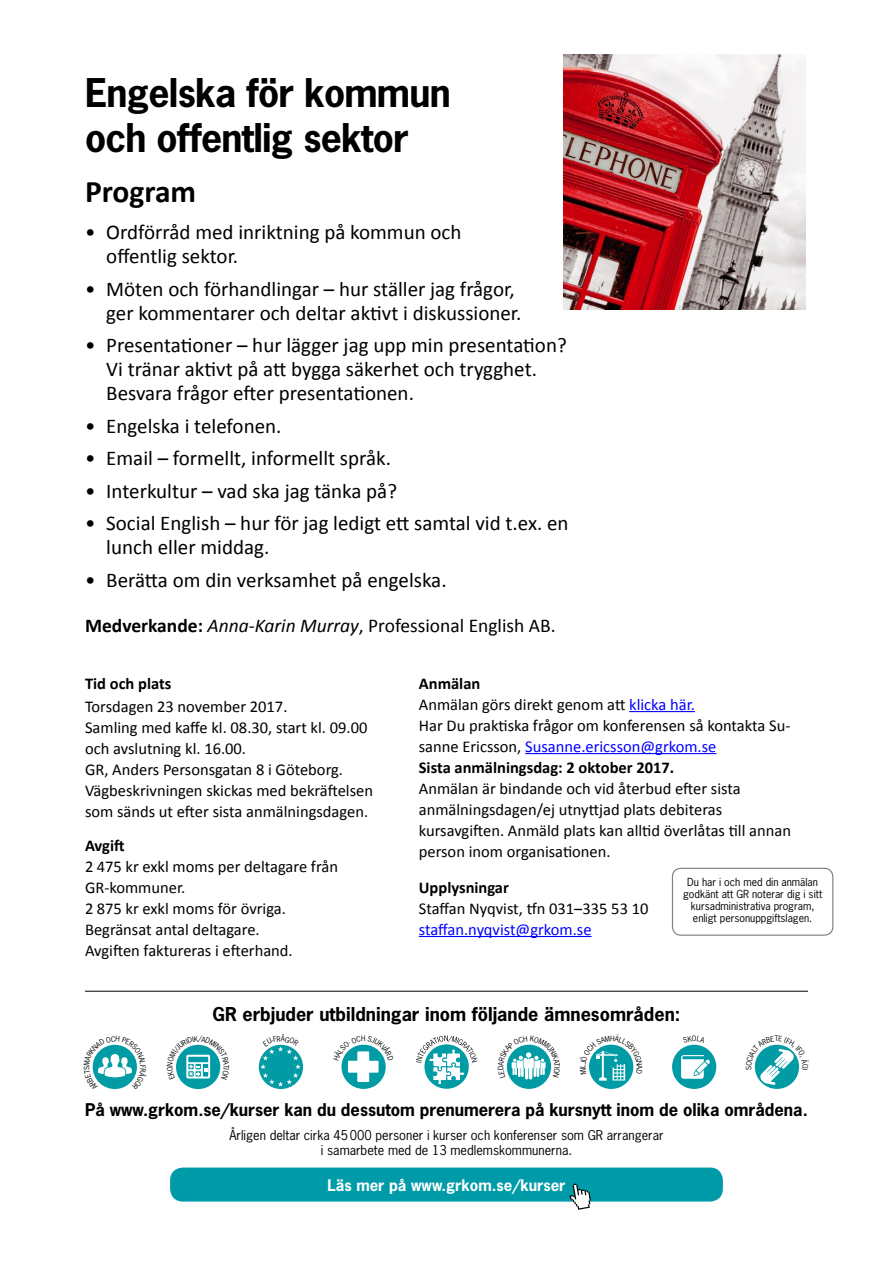
<style>
.page{position:relative;width:893px;height:1263px;background:#fff}
.page>*{position:absolute;margin:0;border:0;box-sizing:border-box;transform-origin:0 0}
.t1{font:700 37.2px/45px "News Gothic";letter-spacing:-.02em;color:#000}
.t2{font:700 31.5px "Calibri";color:#000}
.t3{font:21px/24px "Calibri";color:#000}
.t4{font:19.5px "Calibri";color:#000}
.t5{font:700 18px "News Gothic";color:#000}
.t6{font:16.5px/21px "Calibri";color:#000}
.t7{font:700 16.5px "News Gothic";color:#000}
.t8{font:700 16.5px "Calibri";color:#000}
.t9{font:16.5px "Calibri";color:#00f}
.t10{font:700 15px "News Gothic";color:#fff}
.t11{font:12.75px/15px "News Gothic";color:#000;text-align:center}
.t12{font:10.5px/12px "News Gothic";color:#000;text-align:center}
.s1{font-weight:700}
.s2{font-style:italic}
.s3{color:#00f}
</style>
<div class="page">
<div style="left:672px;top:868px;width:161px;height:68px;border:1px solid #000;border-radius:9px"></div>
<hr style="left:85px;top:991px;width:723px;height:1px;background:#000">
<div style="left:170px;top:1167px;width:553px;height:34px;background:#009ba9;border-radius:13px"></div>
<svg style="left:570px;top:1183px;width:21px;height:27px"></svg>
<div style="left:176px;top:1045px;width:44px;height:44px;background:#009ba4;border-radius:50%"></div>
<div style="left:589px;top:1045px;width:44px;height:44px;background:#009ba4;border-radius:50%"></div>
<div style="left:259px;top:1045px;width:44px;height:44px;background:#009ba4;border-radius:50%"></div>
<div style="left:341px;top:1045px;width:45px;height:44px;background:#009ba4;border-radius:50%"></div>
<div style="left:507px;top:1045px;width:44px;height:44px;background:#009ba4;border-radius:50%"></div>
<div style="left:755px;top:1045px;width:44px;height:44px;background:#009ba4;border-radius:50%"></div>
<div style="left:672px;top:1045px;width:44px;height:44px;background:#009ba4;border-radius:50%"></div>
<svg style="left:681px;top:1055px;width:29px;height:24px"></svg>
<svg style="left:424px;top:1044px;width:45px;height:45px"></svg>
<svg style="left:416px;top:1035px;width:61px;height:50px"></svg>
<hr style="left:629px;top:711px;width:66px;height:1px;background:#00f">
<hr style="left:525px;top:753px;width:191px;height:1px;background:#00f">
<hr style="left:419px;top:936px;width:173px;height:1px;background:#00f">
<img style="left:563px;top:55px;width:243px;height:255px">
<svg style="left:176px;top:1044px;width:45px;height:36px"></svg>
<svg style="left:589px;top:1044px;width:45px;height:37px"></svg>
<svg style="left:92px;top:1044px;width:45px;height:45px"></svg>
<svg style="left:260px;top:1044px;width:41px;height:43px"></svg>
<svg style="left:341px;top:1044px;width:45px;height:38px"></svg>
<svg style="left:506px;top:1044px;width:46px;height:35px"></svg>
<svg style="left:754px;top:1044px;width:46px;height:41px"></svg>
<h1 class="t1" style="left:85px;top:69px;width:367px">Engelska för kommun och offentlig sektor</h1>
<h2 class="t2" style="left:85px;top:172px;width:113px">Program</h2>
<p class="t3" style="left:106px;top:220px;width:357px;text-indent:-21px">• Ordförråd med inriktning på kommun och offentlig sektor.</p>
<p class="t3" style="left:106px;top:277px;width:417px;text-indent:-21px">• Möten och förhandlingar – hur ställer jag frågor, ger kommentarer och deltar aktivt i diskussioner.</p>
<p class="t3" style="left:106px;top:333px;width:462px;text-indent:-21px">• Presentationer – hur lägger jag upp min presentation?<br>Vi tränar aktivt på att bygga säkerhet och trygghet.<br>Besvara frågor efter presentationen.</p>
<p class="t3" style="left:85px;top:414px;width:198px">• Engelska i telefonen.</p>
<p class="t3" style="left:85px;top:446px;width:307px">• Email – formellt, informellt språk.</p>
<p class="t3" style="left:85px;top:479px;width:314px">• Interkultur – vad ska jag tänka på?</p>
<p class="t3" style="left:106px;top:511px;width:464px;text-indent:-21px">• Social English – hur för jag ledigt ett samtal vid t.ex. en lunch eller middag.</p>
<p class="t3" style="left:85px;top:568px;width:363px">• Berätta om din verksamhet på engelska.</p>
<p class="t4" style="left:85px;top:613px;width:472px"><span class="s1">Medverkande:</span> <span class="s2">Anna-Karin Murray</span>, Professional English AB.</p>
<p class="t8" style="left:85px;top:673px;width:88px">Tid och plats</p>
<p class="t6" style="left:85px;top:696px;width:290px">Torsdagen 23 november 2017.<br>Samling med kaffe kl. 08.30, start kl. 09.00 och avslutning kl. 16.00.<br>GR, Anders Personsgatan 8 i Göteborg.<br>Vägbeskrivningen skickas med bekräftelsen som sänds ut efter sista anmälningsdagen.</p>
<p class="t8" style="left:85px;top:835px;width:41px">Avgift</p>
<p class="t6" style="left:85px;top:856px;width:254px">2 475 kr exkl moms per deltagare från<br>GR-kommuner.<br>2 875 kr exkl moms för övriga.<br>Begränsat antal deltagare.<br>Avgiften faktureras i efterhand.</p>
<p class="t6" style="left:419px;top:673px;width:373px"><span class="s1">Anmälan<br></span>Anmälan görs direkt genom att <span class="s3">klicka här.<br></span>Har Du praktiska frågor om konferensen så kontakta Su&shy;sanne Ericsson, <span class="s3">Susanne.ericsson@grkom.se<br></span><span class="s1">Sista anmälningsdag: 2 oktober 2017.</span></p>
<p class="t6" style="left:419px;top:778px;width:374px">Anmälan är bindande och vid återbud efter sista anmälningsdagen/ej utnyttjad plats debiteras kursavgiften. Anmäld plats kan alltid överlåtas till annan person inom organisationen.</p>
<p class="t8" style="left:419px;top:877px;width:92px">Upplysningar</p>
<p class="t6" style="left:419px;top:898px;width:231px">Staffan Nyqvist, tfn 031–335 53 10</p>
<p class="t9" style="left:419px;top:919px;width:174px">staffan.nyqvist@grkom.se</p>
<p class="t12" style="left:683px;top:876px;width:141px">Du har i och med din anmälan godkänt att GR noterar dig i sitt kursadministrativa program, enligt personuppgiftslagen.</p>
<p class="t5" style="left:213px;top:1002px;width:469px">GR erbjuder utbildningar inom följande ämnesområden:</p>
<p class="t7" style="left:85px;top:1099px;width:724px">På www.grkom.se/kurser kan du dessutom prenumerera på kursnytt inom de olika områdena.</p>
<p class="t11" style="left:229px;top:1127px;width:436px">Årligen deltar cirka 45000 personer i kurser och konferenser som GR arrangerar i samarbete med de 13 medlemskommunerna.</p>
<p class="t10" style="left:327px;top:1175px;width:240px">Läs mer på www.grkom.se/kurser</p>
</div>
